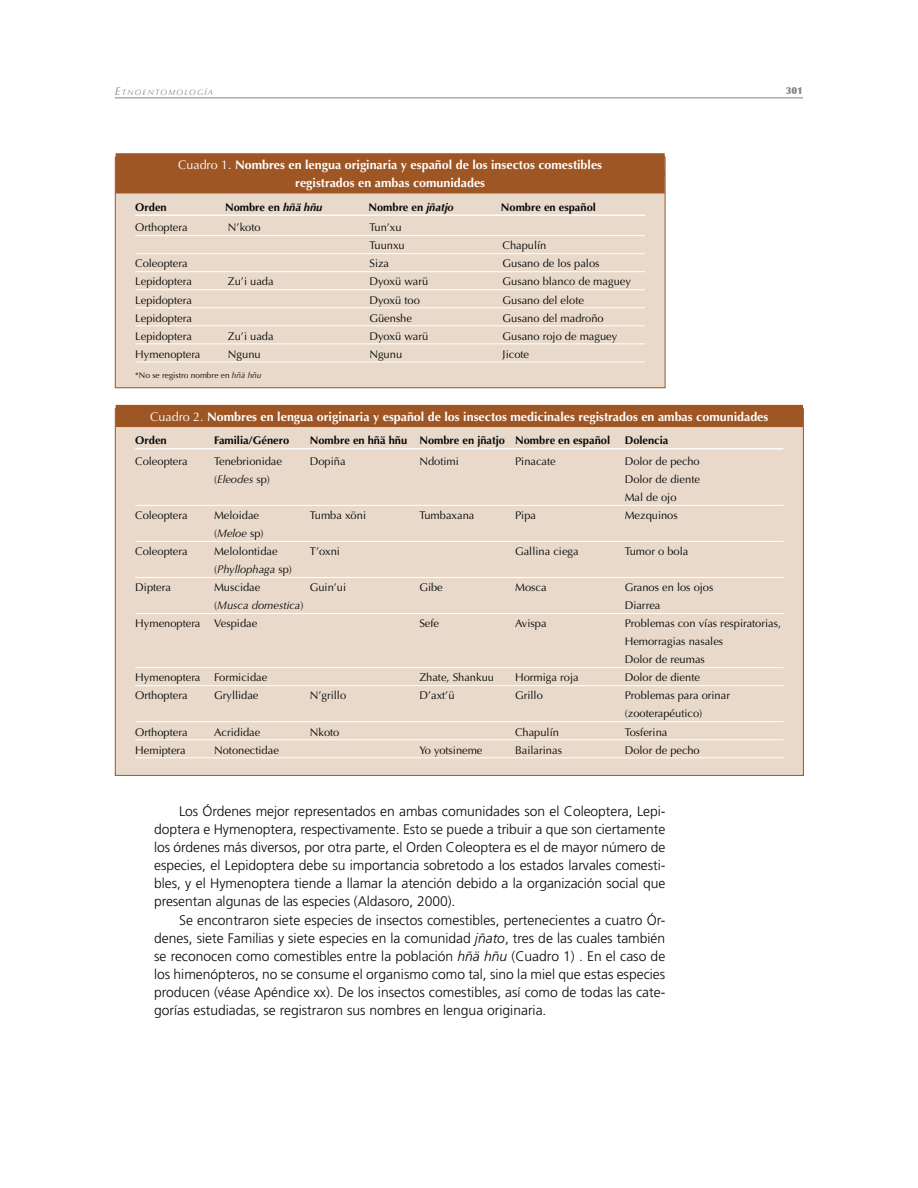
<style>
.page{position:relative;width:918px;height:1188px;background:#fff}
.page>*{position:absolute;margin:0;border:0;box-sizing:border-box;transform-origin:0 0}
.t1{font:300 13.8px/18px "Frutiger LT Std";letter-spacing:-.005em;color:#040809;text-align:justify}
.t2{font:700 12.45px/18px "Optima";color:#fff;text-align:center}
.t3{font:11.1px/18px "Optima";color:#040809}
.t4{font:700 11.1px "Optima";color:#040809}
.t5{font:italic 11.1px "Optima";color:#040809}
.t6{font:900 9.75px "Optima";color:#808284}
.t7{font:8.25px "Optima";color:#040809}
.t8{font:italic 7.8px "Optima";letter-spacing:.17em;color:#808284}
.s1{font-size:11.1px}
.s2{font-weight:400}
.s3{font-style:italic}
.s4{font-style:normal}
</style>
<div class="page">
<hr style="left:115px;top:98px;width:688px;height:1px;background:#808284">
<div style="left:115px;top:157px;width:550px;height:231px;background:#e9d9ca"></div>
<div style="left:116px;top:153px;width:549px;height:22px;background:#9e5624"></div>
<div style="left:116px;top:171px;width:549px;height:22px;background:#9e5624"></div>
<hr style="left:135px;top:214px;width:510px;height:2px;background:#fff">
<hr style="left:135px;top:235px;width:510px;height:1px;background:#fff">
<hr style="left:135px;top:253px;width:510px;height:1px;background:#fff">
<hr style="left:135px;top:271px;width:510px;height:1px;background:#fff">
<hr style="left:135px;top:289px;width:510px;height:1px;background:#fff">
<hr style="left:135px;top:307px;width:510px;height:1px;background:#fff">
<hr style="left:135px;top:325px;width:510px;height:1px;background:#fff">
<hr style="left:135px;top:344px;width:510px;height:1px;background:#fff">
<hr style="left:135px;top:362px;width:510px;height:1px;background:#fff">
<div style="left:115px;top:157px;width:550px;height:231px;border:1px solid #9e5624"></div>
<div style="left:115px;top:409px;width:688px;height:366px;background:#e9d9ca"></div>
<div style="left:116px;top:405px;width:687px;height:22px;background:#9e5624"></div>
<hr style="left:135px;top:448px;width:648px;height:2px;background:#fff">
<hr style="left:135px;top:505px;width:648px;height:1px;background:#fff">
<hr style="left:135px;top:541px;width:648px;height:1px;background:#fff">
<hr style="left:135px;top:577px;width:648px;height:1px;background:#fff">
<hr style="left:135px;top:613px;width:648px;height:1px;background:#fff">
<hr style="left:135px;top:667px;width:648px;height:1px;background:#fff">
<hr style="left:135px;top:685px;width:648px;height:1px;background:#fff">
<hr style="left:135px;top:721px;width:648px;height:1px;background:#fff">
<hr style="left:135px;top:739px;width:648px;height:1px;background:#fff">
<hr style="left:135px;top:757px;width:648px;height:1px;background:#fff">
<p class="t8" style="left:115px;top:87px;width:100px"><span class="s1">E</span>TNOENTOMOLOGÍA</p>
<p class="t6" style="left:786px;top:86px;width:19px">301</p>
<p class="t2" style="left:178px;top:157px;width:425px"><span class="s2">Cuadro 1.</span> Nombres en lengua originaria y español de los insectos comestibles registrados en ambas comunidades</p>
<p class="t4" style="left:135px;top:202px;width:33px">Orden</p>
<p class="t4" style="left:225px;top:202px;width:99px">Nombre en <span class="s3">hñä hñu</span></p>
<p class="t4" style="left:368px;top:202px;width:87px">Nombre en <span class="s3">jñatjo</span></p>
<p class="t4" style="left:501px;top:202px;width:96px">Nombre en español</p>
<p class="t3" style="left:135px;top:220px;width:54px">Orthoptera</p>
<p class="t3" style="left:228px;top:220px;width:34px">N’koto</p>
<p class="t3" style="left:369px;top:220px;width:37px">Tun’xu<br>Tuunxu</p>
<p class="t3" style="left:503px;top:238px;width:45px">Chapulín</p>
<p class="t3" style="left:135px;top:256px;width:54px">Coleoptera</p>
<p class="t3" style="left:369px;top:256px;width:21px">Siza</p>
<p class="t3" style="left:503px;top:256px;width:98px">Gusano de los palos</p>
<p class="t3" style="left:135px;top:274px;width:58px">Lepidoptera</p>
<p class="t3" style="left:228px;top:274px;width:47px">Zu’i uada</p>
<p class="t3" style="left:369px;top:274px;width:60px">Dyoxü warü</p>
<p class="t3" style="left:503px;top:274px;width:130px">Gusano blanco de maguey</p>
<p class="t3" style="left:135px;top:292px;width:58px">Lepidoptera</p>
<p class="t3" style="left:369px;top:292px;width:52px">Dyoxü too</p>
<p class="t3" style="left:503px;top:292px;width:83px">Gusano del elote</p>
<p class="t3" style="left:135px;top:310px;width:58px">Lepidoptera</p>
<p class="t3" style="left:369px;top:310px;width:44px">Güenshe</p>
<p class="t3" style="left:503px;top:310px;width:103px">Gusano del madroño</p>
<p class="t3" style="left:135px;top:328px;width:58px">Lepidoptera</p>
<p class="t3" style="left:228px;top:328px;width:47px">Zu’i uada</p>
<p class="t3" style="left:369px;top:328px;width:60px">Dyoxü warü</p>
<p class="t3" style="left:503px;top:328px;width:116px">Gusano rojo de maguey</p>
<p class="t3" style="left:135px;top:346px;width:67px">Hymenoptera</p>
<p class="t3" style="left:228px;top:346px;width:34px">Ngunu</p>
<p class="t3" style="left:369px;top:346px;width:34px">Ngunu</p>
<p class="t3" style="left:503px;top:346px;width:28px">Jicote</p>
<p class="t7" style="left:135px;top:371px;width:128px">*No se registro nombre en <span class="s3">hñä hñu</span></p>
<p class="t2" style="left:150px;top:409px;width:620px"><span class="s2">Cuadro 2.</span> Nombres en lengua originaria y español de los insectos medicinales registrados en ambas comunidades</p>
<p class="t4" style="left:135px;top:436px;width:33px">Orden</p>
<p class="t4" style="left:214px;top:436px;width:77px">Familia/Género</p>
<p class="t4" style="left:310px;top:436px;width:302px">Nombre en hñä hñu Nombre en jñatjo Nombre en español</p>
<p class="t4" style="left:625px;top:436px;width:45px">Dolencia</p>
<p class="t3" style="left:135px;top:453px;width:54px">Coleoptera</p>
<p class="t3" style="left:214px;top:453px;width:69px">Tenebrionidae</p>
<p class="t3" style="left:310px;top:453px;width:37px">Dopiña</p>
<p class="t3" style="left:419px;top:453px;width:41px">Ndotimi</p>
<p class="t3" style="left:515px;top:453px;width:42px">Pinacate</p>
<p class="t3" style="left:625px;top:453px;width:77px">Dolor de pecho</p>
<p class="t5" style="left:214px;top:475px;width:57px"><span class="s4">(</span>Eleodes <span class="s4">sp)</span></p>
<p class="t3" style="left:625px;top:471px;width:77px">Dolor de diente<br>Mal de ojo</p>
<p class="t3" style="left:135px;top:507px;width:54px">Coleoptera</p>
<p class="t3" style="left:214px;top:507px;width:47px">Meloidae</p>
<p class="t3" style="left:310px;top:507px;width:58px">Tumba xöni</p>
<p class="t3" style="left:419px;top:507px;width:57px">Tumbaxana</p>
<p class="t3" style="left:515px;top:507px;width:22px">Pipa</p>
<p class="t3" style="left:625px;top:507px;width:55px">Mezquinos</p>
<p class="t5" style="left:214px;top:529px;width:51px"><span class="s4">(</span>Meloe <span class="s4">sp)</span></p>
<p class="t3" style="left:135px;top:543px;width:54px">Coleoptera</p>
<p class="t3" style="left:214px;top:543px;width:65px">Melolontidae</p>
<p class="t3" style="left:310px;top:543px;width:32px">T’oxni</p>
<p class="t3" style="left:515px;top:543px;width:65px">Gallina ciega</p>
<p class="t3" style="left:625px;top:543px;width:65px">Tumor o bola</p>
<p class="t5" style="left:214px;top:565px;width:79px"><span class="s4">(</span>Phyllophaga <span class="s4">sp)</span></p>
<p class="t3" style="left:135px;top:580px;width:37px">Diptera</p>
<p class="t3" style="left:214px;top:580px;width:48px">Muscidae</p>
<p class="t3" style="left:310px;top:580px;width:38px">Guin’ui</p>
<p class="t3" style="left:419px;top:580px;width:25px">Gibe</p>
<p class="t3" style="left:515px;top:580px;width:33px">Mosca</p>
<p class="t3" style="left:625px;top:580px;width:90px">Granos en los ojos</p>
<p class="t5" style="left:214px;top:601px;width:91px"><span class="s4">(</span>Musca domestica<span class="s4">)</span></p>
<p class="t3" style="left:625px;top:598px;width:37px">Diarrea</p>
<p class="t3" style="left:135px;top:616px;width:124px">Hymenoptera Vespidae</p>
<p class="t3" style="left:419px;top:616px;width:21px">Sefe</p>
<p class="t3" style="left:515px;top:616px;width:33px">Avispa</p>
<p class="t3" style="left:625px;top:616px;width:158px">Problemas con vías respiratorias,<br>Hemorragias nasales<br>Dolor de reumas</p>
<p class="t3" style="left:135px;top:670px;width:133px">Hymenoptera Formicidae</p>
<p class="t3" style="left:419px;top:670px;width:76px">Zhate, Shankuu</p>
<p class="t3" style="left:515px;top:670px;width:65px">Hormiga roja</p>
<p class="t3" style="left:625px;top:670px;width:77px">Dolor de diente</p>
<p class="t3" style="left:135px;top:688px;width:54px">Orthoptera</p>
<p class="t3" style="left:214px;top:688px;width:46px">Gryllidae</p>
<p class="t3" style="left:310px;top:688px;width:38px">N’grillo</p>
<p class="t3" style="left:419px;top:688px;width:37px">D’axt’ü</p>
<p class="t3" style="left:515px;top:688px;width:29px">Grillo</p>
<p class="t3" style="left:625px;top:688px;width:107px">Problemas para orinar (zooterapéutico)</p>
<p class="t3" style="left:135px;top:724px;width:54px">Orthoptera</p>
<p class="t3" style="left:214px;top:724px;width:48px">Acrididae</p>
<p class="t3" style="left:310px;top:724px;width:31px">Nkoto</p>
<p class="t3" style="left:515px;top:724px;width:45px">Chapulín</p>
<p class="t3" style="left:625px;top:724px;width:44px">Tosferina</p>
<p class="t3" style="left:135px;top:742px;width:52px">Hemiptera</p>
<p class="t3" style="left:214px;top:742px;width:66px">Notonectidae</p>
<p class="t3" style="left:419px;top:742px;width:65px">Yo yotsineme</p>
<p class="t3" style="left:515px;top:742px;width:48px">Bailarinas</p>
<p class="t3" style="left:625px;top:742px;width:77px">Dolor de pecho</p>
<p class="t1" style="left:154px;top:803px;width:513px;text-indent:25px">Los Órdenes mejor representados en ambas comunidades son el Coleoptera, Lepi&shy;doptera e Hymenoptera, respectivamente. Esto se puede a tribuir a que son ciertamente los órdenes más diversos, por otra parte, el Orden Coleoptera es el de mayor número de especies, el Lepidoptera debe su importancia sobretodo a los estados larvales comesti&shy;bles, y el Hymenoptera tiende a llamar la atención debido a la organización social que presentan algunas de las especies (Aldasoro, 2000).</p>
<p class="t1" style="left:154px;top:912px;width:513px;text-indent:25px">Se encontraron siete especies de insectos comestibles, pertenecientes a cuatro Ór&shy;denes, siete Familias y siete especies en la comunidad <span class="s3">jñato</span>, tres de las cuales también se reconocen como comestibles entre la población <span class="s3">hñä hñu</span> (Cuadro 1) . En el caso de los himenópteros, no se consume el organismo como tal, sino la miel que estas especies producen (véase Apéndice xx). De los insectos comestibles, así como de todas las cate&shy;gorías estudiadas, se registraron sus nombres en lengua originaria.</p>
</div>
